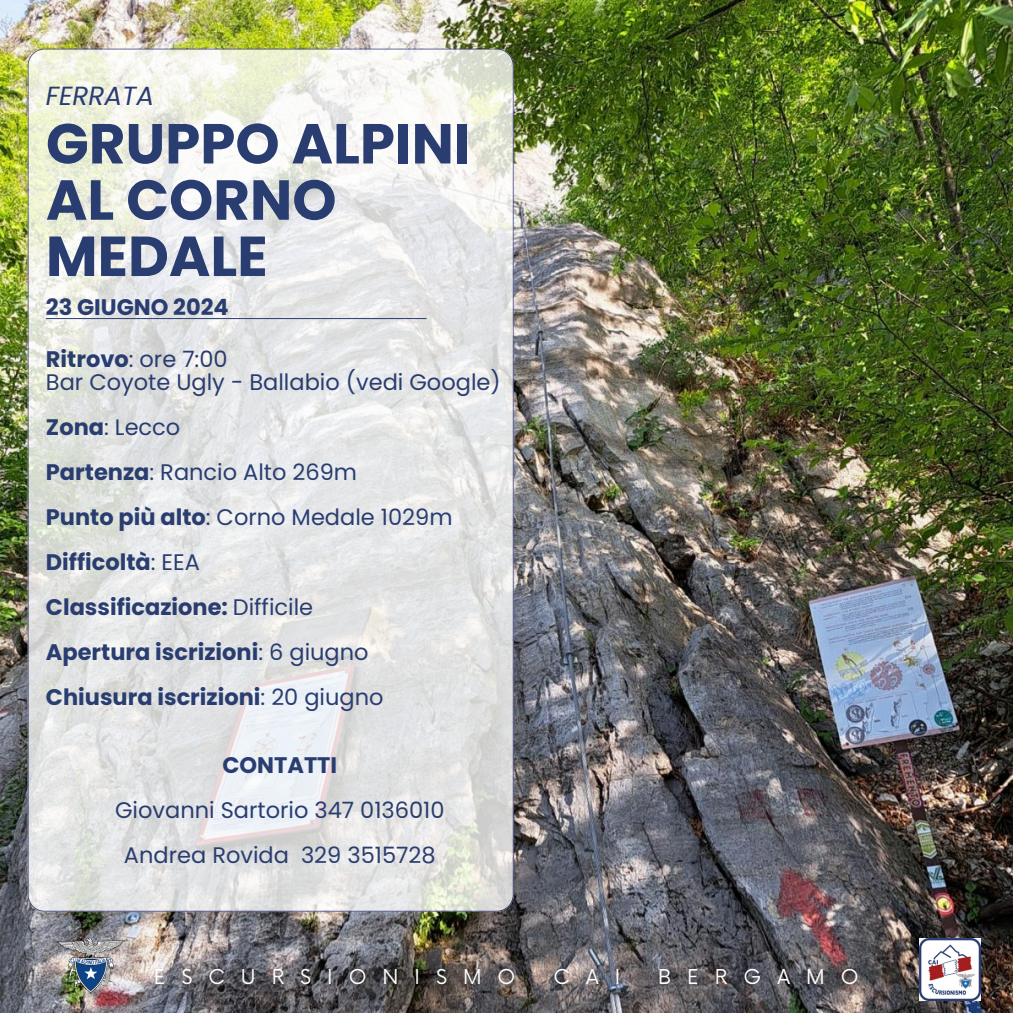
<style>
.page{position:relative;width:1013px;height:1013px;background:#fff}
.page>*{position:absolute;margin:0;border:0;box-sizing:border-box;transform-origin:0 0}
.t1{font:700 56.25px/56.2px "Poppins";color:#293d70}
.t2{font:italic 26.25px "Poppins";color:#293d70}
.t3{font:22.5px/22.5px "Poppins";color:#293d70}
.t4{font:700 22.5px "Poppins";color:#293d70}
.t5{font:20px "Now";letter-spacing:.8em;color:#fff}
.s1{font-weight:700}
.s2{font-weight:400}
</style>
<div class="page">
<img style="left:0;top:0;width:1012px;height:1012px">
<svg style="left:28px;top:49px;width:485px;height:862px"></svg>
<hr style="left:46px;top:318px;width:380px;height:1px;background:#293d70">
<img style="left:30px;top:938px;width:125px;height:64px">
<img style="left:919px;top:938px;width:61px;height:62px">
<h4 class="t2" style="left:46px;top:77px;width:110px">FERRATA</h4>
<h3 class="t1" style="left:46px;top:116px;width:426px">GRUPPO ALPINI<br>AL CORNO<br>MEDALE</h3>
<p class="t4" style="left:46px;top:291px;width:184px">23 GIUGNO 2024</p>
<h4 class="t3" style="left:46px;top:348px;width:456px"><span class="s1">Ritrovo</span>: ore 7:00<br>Bar Coyote Ugly - Ballabio (vedi Google)</h4>
<h4 class="t3" style="left:46px;top:416px;width:136px"><span class="s1">Zona</span>: Lecco</h4>
<h4 class="t3" style="left:46px;top:461px;width:313px"><span class="s1">Partenza</span>: Rancio Alto 269m</h4>
<h4 class="t3" style="left:46px;top:506px;width:408px"><span class="s1">Punto più alto</span>: Corno Medale 1029m</h4>
<h4 class="t4" style="left:46px;top:546px;width:155px">Difficoltà<span class="s2">: EEA</span></h4>
<h4 class="t4" style="left:46px;top:591px;width:269px">Classificazione: <span class="s2">Difficile</span></h4>
<h4 class="t4" style="left:46px;top:636px;width:324px">Apertura iscrizioni<span class="s2">: 6 giugno</span></h4>
<h3 class="t4" style="left:46px;top:681px;width:339px">Chiusura iscrizioni<span class="s2">: 20 giugno</span></h3>
<h4 class="t4" style="left:222px;top:749px;width:116px">CONTATTI</h4>
<h4 class="t3" style="left:115px;top:798px;width:331px">Giovanni Sartorio 347 0136010</h4>
<p class="t3" style="left:124px;top:843px;width:313px">Andrea Rovida 329 3515728</p>
<p class="t5" style="left:154px;top:965px;width:363px">ESCURSIONISMO</p>
<p class="t5" style="left:553px;top:965px;width:68px">CAI</p>
<p class="t5" style="left:658px;top:965px;width:202px">BERGAMO</p>
</div>
